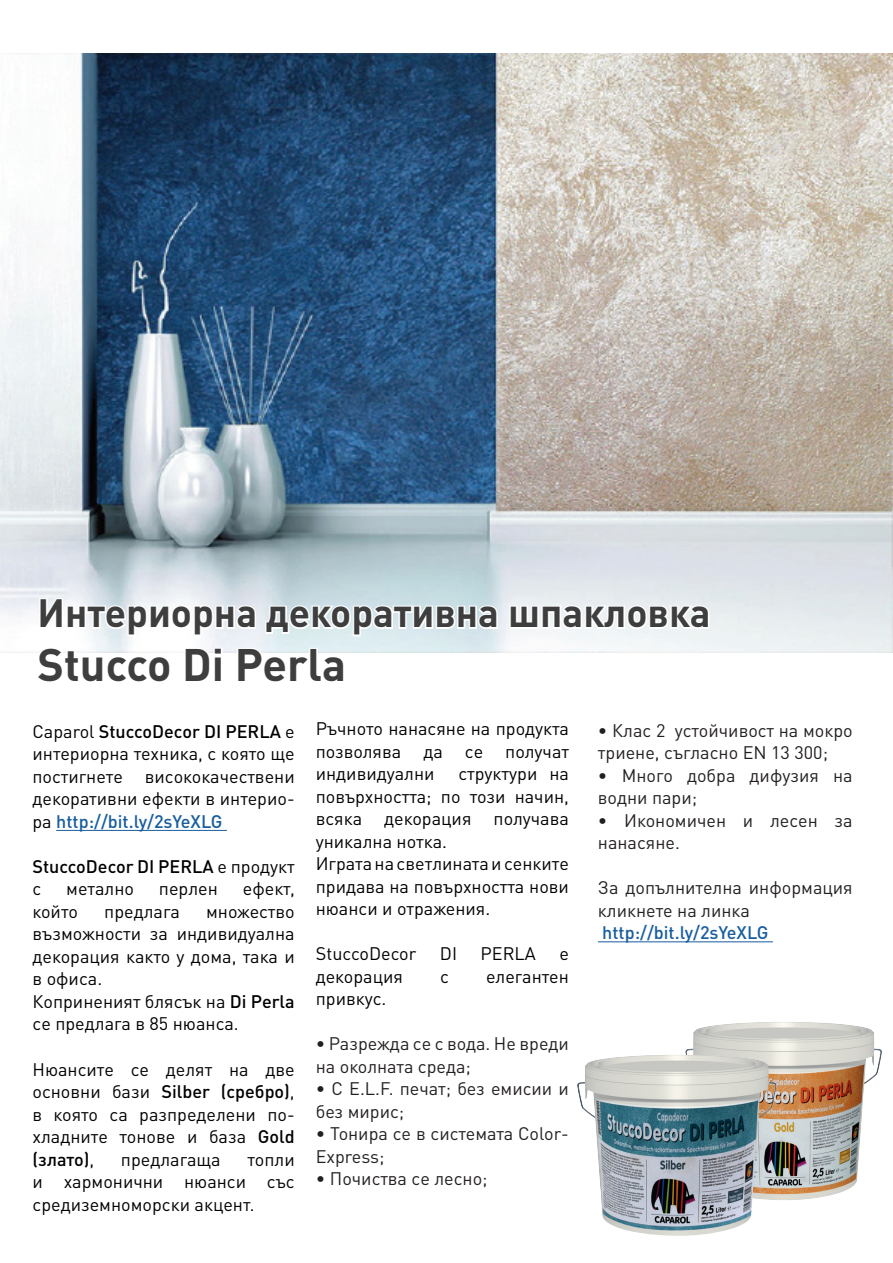
<style>
.page{position:relative;width:893px;height:1263px;background:#fff}
.page>*{position:absolute;margin:0;border:0;box-sizing:border-box;transform-origin:0 0}
.t1{font:700 45px "DIN Pro";color:#3e3e3f}
.t2{font:700 39px "DIN Pro";color:#3e3e3f}
.t3{font:18px/22.5px "DIN Pro";color:#000;text-align:justify}
.t4{font:18px/22.5px "DIN Pro";color:#231f20}
.t5{font:500 18px/22.5px "DIN Pro";color:#000}
.t6{font:500 18px "DIN Pro";color:#175d9e}
.s1{font-weight:500}
.s2{font-weight:500;color:#175d9e}
.s3{font-weight:400}
</style>
<div class="page">
<img style="left:0;top:53px;width:893px;height:600px">
<svg style="left:38px;top:597px;width:220px;height:41px"></svg>
<svg style="left:264px;top:603px;width:235px;height:35px"></svg>
<svg style="left:508px;top:603px;width:203px;height:28px"></svg>
<svg style="left:34px;top:646px;width:139px;height:7px"></svg>
<svg style="left:183px;top:646px;width:41px;height:7px"></svg>
<svg style="left:235px;top:646px;width:111px;height:7px"></svg>
<img style="left:685px;top:1022px;width:197px;height:178px">
<img style="left:577px;top:1054px;width:199px;height:182px">
<hr style="left:56px;top:830px;width:171px;height:1px;background:#175d9e">
<hr style="left:598px;top:941px;width:175px;height:1px;background:#175d9e">
<h2 class="t2" style="left:38px;top:587px;width:675px">Интериорна декоративна шпакловка</h2>
<h1 class="t1" style="left:38px;top:634px;width:310px">Stucco Di Perla</h1>
<p class="t3" style="left:33px;top:719px;width:264px">Caparol <span class="s1">StuccoDecor DI PERLA</span> е интериорна техника, с която ще постигнете висококачествени декоративни ефекти в интерио&shy;ра <span class="s2">http://bit.ly/2sYeXLG</span></p>
<p class="t5" style="left:33px;top:854px;width:264px">StuccoDecor DI PERLA <span class="s3">е продукт с</span></p>
<p class="t3" style="left:66px;top:877px;width:69px">метално</p>
<p class="t3" style="left:159px;top:877px;width:60px">перлен</p>
<p class="t3" style="left:243px;top:877px;width:53px">ефект,</p>
<p class="t3" style="left:33px;top:899px;width:47px">който</p>
<p class="t3" style="left:104px;top:899px;width:77px">предлага</p>
<p class="t3" style="left:33px;top:899px;width:264px;text-align:left;text-indent:174px">множество възможности за индивидуална декорация както у дома, така и в офиса.<br>Коприненият блясък на <span class="s1">Di Perla </span>се предлага в 85 нюанса.</p>
<p class="t3" style="left:33px;top:1057px;width:264px">Нюансите се делят на две основни бази <span class="s1">Silber (сребро)</span>, в която са разпределени по&shy;хладните тонове и база <span class="s1">Gold (злато)</span>,</p>
<p class="t3" style="left:33px;top:1147px;width:264px;text-indent:215px">топли и хармонични нюанси със средиземноморски акцент.</p>
<p class="t3" style="left:121px;top:1147px;width:101px">предлагаща</p>
<p class="t3" style="left:316px;top:717px;width:255px">Ръчното нанасяне на продукта позволява да се получат индивидуални</p>
<p class="t3" style="left:316px;top:762px;width:255px;text-align:left;text-indent:143px">структури на повърхността; по този начин, всяка декорация получава уникална нотка.<br>Играта на светлината и сенките придава на повърхността нови нюанси и отражения.</p>
<p class="t3" style="left:316px;top:942px;width:102px">StuccoDecor</p>
<p class="t3" style="left:440px;top:942px;width:19px">DI</p>
<p class="t3" style="left:481px;top:942px;width:57px">PERLA</p>
<p class="t3" style="left:559px;top:942px;width:11px">е</p>
<p class="t3" style="left:316px;top:964px;width:89px">декорация</p>
<p class="t3" style="left:440px;top:964px;width:10px">с</p>
<p class="t3" style="left:486px;top:964px;width:84px">елегантен</p>
<p class="t3" style="left:316px;top:987px;width:72px">привкус.</p>
<p class="t4" style="left:316px;top:1032px;width:255px">• Разрежда се с вода. Не вреди на околната среда;</p>
<p class="t4" style="left:316px;top:1077px;width:255px">• C E.L.F. печат; без емисии и без мирис;</p>
<p class="t4" style="left:316px;top:1122px;width:255px">• Тонира се в системата Color-<br>Express;</p>
<p class="t4" style="left:316px;top:1167px;width:173px">• Почиства се лесно;</p>
<p class="t4" style="left:598px;top:718px;width:256px">• Клас 2 устойчивост на мокро триене, съгласно EN 13 300;</p>
<p class="t4" style="left:598px;top:763px;width:256px">• Много добра дифузия на водни пари;</p>
<p class="t4" style="left:598px;top:808px;width:256px">• Икономичен и лесен за нанасяне.</p>
<p class="t4" style="left:598px;top:876px;width:256px">За допълнителна информация кликнете на линка</p>
<p class="t6" style="left:602px;top:921px;width:168px">http://bit.ly/2sYeXLG</p>
</div>
